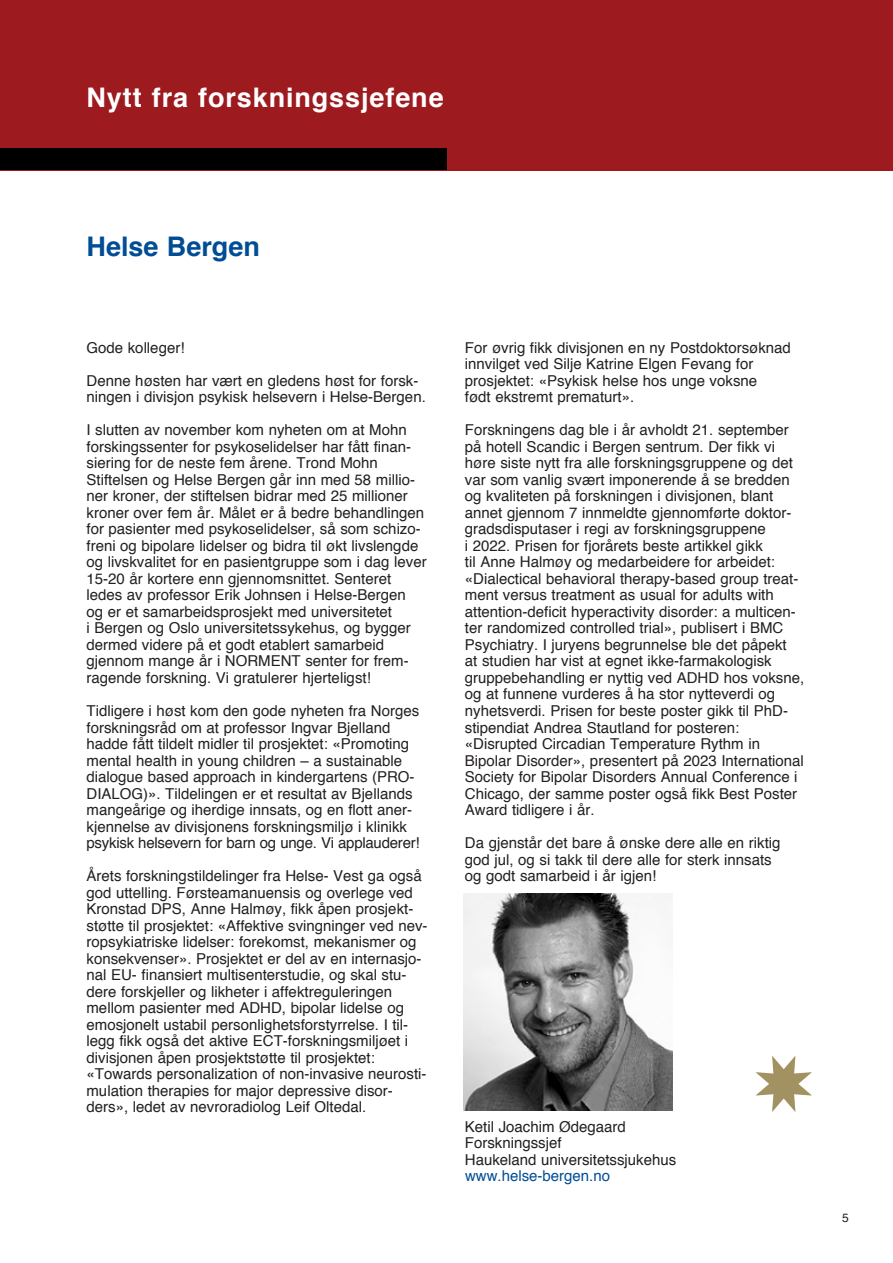
<style>
.page{position:relative;width:893px;height:1263px;background:#fff}
.page>*{position:absolute;margin:0;border:0;box-sizing:border-box;transform-origin:0 0}
.t1{font:700 27px "Helvetica";letter-spacing:.035em;color:#fff}
.t2{font:700 27px "Helvetica";color:#014d95}
.t3{font:15px/16.5px "Helvetica";color:#231f20}
.t4{font:15px "Helvetica";color:#014d95}
.t5{font:12px "Helvetica";color:#231f20}
</style>
<div class="page">
<div style="left:0;top:0;width:893px;height:170px;background:#9d1a1f"></div>
<div style="left:0;top:149px;width:446px;height:21px;background:#000"></div>
<img style="left:463px;top:893px;width:210px;height:218px">
<svg style="left:755px;top:1056px;width:57px;height:56px"></svg>
<h1 class="t1" style="left:87px;top:86px;width:359px">Nytt fra forskningssjefene</h1>
<h1 class="t2" style="left:87px;top:235px;width:175px">Helse Bergen</h1>
<p class="t3" style="left:87px;top:341px;width:99px">gode kolleger!</p>
<p class="t3" style="left:87px;top:374px;width:341px">Denne høsten har vært en gledens høst for forsk&shy;ningen i divisjon psykisk helsevern i Helse-Bergen.</p>
<p class="t3" style="left:87px;top:423px;width:342px">I slutten av november kom nyheten om at Mohn forskingssenter for psykoselidelser har fått finan&shy;siering for de neste fem årene. trond Mohn Stiftelsen og Helse Bergen går inn med 58 millio&shy;ner kroner, der stiftelsen bidrar med 25 millioner kroner over fem år. Målet er å bedre behandlingen for pasienter med psykoselidelser, så som schizo&shy;freni og bipolare lidelser og bidra til økt livslengde og livskvalitet for en pasientgruppe som i dag lever 15-20 år kortere enn gjennomsnittet. Senteret ledes av professor Erik Johnsen i Helse-Bergen<br>og er et samarbeidsprosjekt med universitetet<br>i Bergen og oslo universitetssykehus, og bygger dermed videre på et godt etablert samarbeid gjennom mange år i NoRMENt senter for frem&shy;ragende forskning. Vi gratulerer hjerteligst!</p>
<p class="t3" style="left:87px;top:704px;width:335px">tidligere i høst kom den gode nyheten fra Norges forskningsråd om at professor Ingvar Bjelland hadde fått tildelt midler til prosjektet: «Promoting mental health in young children – a sustainable dialogue based approach in kindergartens (PRo-DIALog)». tildelingen er et resultat av Bjellands mangeårige og iherdige innsats, og en flott aner&shy;kjennelse av divisjonens forskningsmiljø i klinikk psykisk helsevern for barn og unge. Vi applauderer!</p>
<p class="t3" style="left:86px;top:869px;width:342px">Årets forskningstildelinger fra Helse- Vest ga også god uttelling. Førsteamanuensis og overlege ved Kronstad DPS, Anne Halmøy, fikk åpen prosjekt&shy;støtte til prosjektet: «Affektive svingninger ved nev&shy;ropsykiatriske lidelser: forekomst, mekanismer og konsekvenser». Prosjektet er del av en internasjo&shy;nal Eu- finansiert multisenterstudie, og skal stu&shy;dere forskjeller og likheter i affektreguleringen mellom pasienter med ADHD, bipolar lidelse og emosjonelt ustabil personlighetsforstyrrelse. I til&shy;legg fikk også det aktive ECt-forskningsmiljøet i divisjonen åpen prosjektstøtte til prosjektet: «towards personalization of non-invasive neurosti&shy;mulation therapies for major depressive disor&shy;ders», ledet av nevroradiolog Leif oltedal.</p>
<p class="t3" style="left:465px;top:341px;width:327px">For øvrig fikk divisjonen en ny Postdoktorsøknad innvilget ved Silje Katrine Elgen Fevang for prosjektet: «Psykisk helse hos unge voksne<br>født ekstremt prematurt».</p>
<p class="t3" style="left:465px;top:423px;width:341px">Forskningens dag ble i år avholdt 21. september på hotell Scandic i Bergen sentrum. Der fikk vi høre siste nytt fra alle forskningsgruppene og det var som vanlig svært imponerende å se bredden og kvaliteten på forskningen i divisjonen, blant annet gjennom 7 innmeldte gjennomførte doktor&shy;gradsdisputaser i regi av forskningsgruppene<br>i 2022. Prisen for fjorårets beste artikkel gikk<br>til Anne Halmøy og medarbeidere for arbeidet: «Dialectical behavioral therapy-based group treat&shy;ment versus treatment as usual for adults with attention-deficit hyperactivity disorder: a multicen&shy;ter randomized controlled trial», publisert i BMC Psychiatry. I juryens begrunnelse ble det påpekt<br>at studien har vist at egnet ikke-farmakologisk gruppebehandling er nyttig ved ADHD hos voksne, og at funnene vurderes å ha stor nytteverdi og nyhetsverdi. Prisen for beste poster gikk til PhD&shy;stipendiat Andrea Stautland for posteren: «Disrupted Circadian temperature Rythm in Bipolar Disorder», presentert på 2023 International Society for Bipolar Disorders Annual Conference i Chicago, der samme poster også fikk Best Poster Award tidligere i år.</p>
<p class="t3" style="left:465px;top:836px;width:317px">Da gjenstår det bare å ønske dere alle en riktig god jul, og si takk til dere alle for sterk innsats og godt samarbeid i år igjen!</p>
<p class="t3" style="left:465px;top:1119px;width:213px">Ketil Joachim Ødegaard<br>Forskningssjef<br>Haukeland universitetssjukehus</p>
<p class="t4" style="left:465px;top:1169px;width:147px">www.helse-bergen.no</p>
<p class="t5" style="left:842px;top:1213px;width:8px">5</p>
</div>
